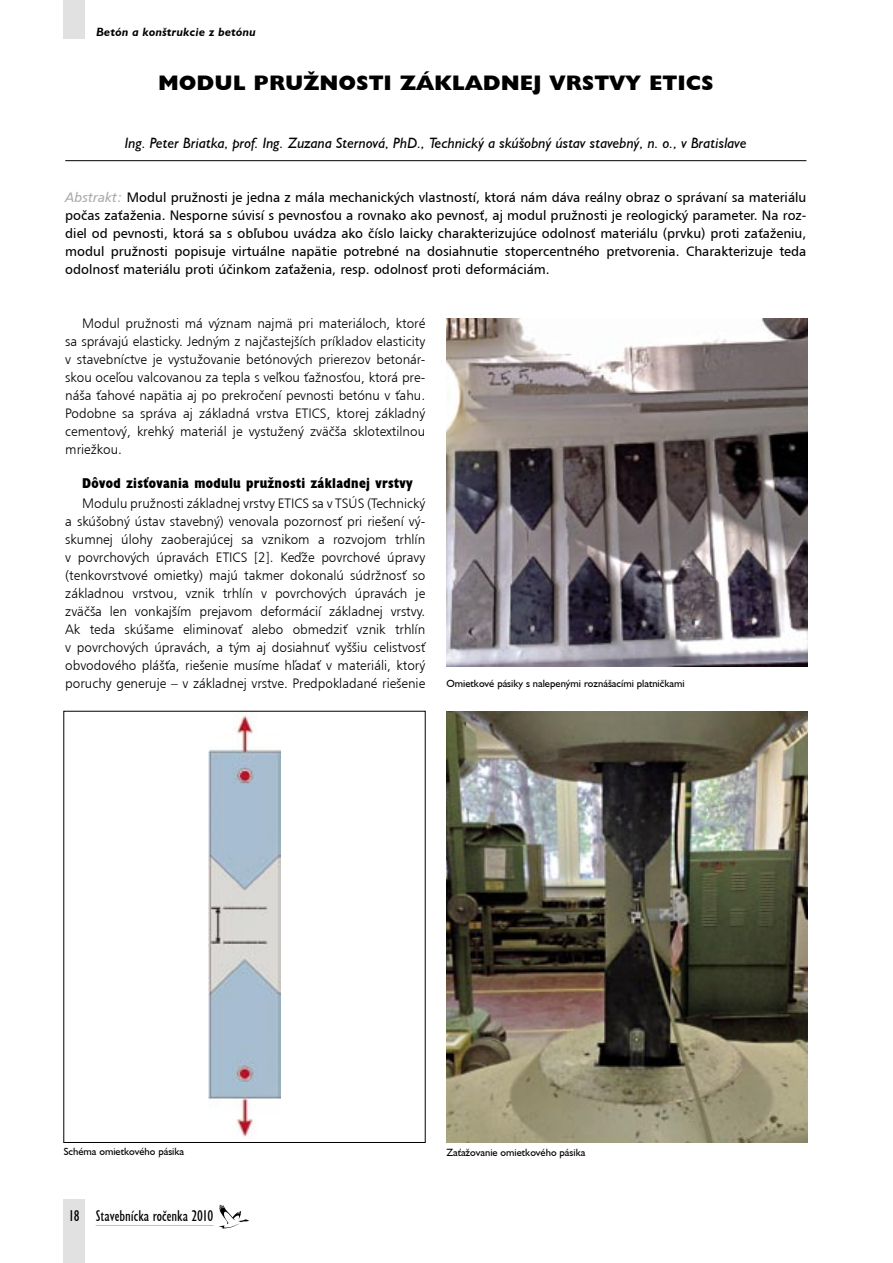
<style>
.page{position:relative;width:893px;height:1263px;background:#fff}
.page>*{position:absolute;margin:0;border:0;box-sizing:border-box;transform-origin:0 0}
.tit_1{font:700 21px "Humanist 521 AT Extra";letter-spacing:.03em;color:#000}
.t1{font:15.75px "Humanist 521 AT Condensed";color:#000}
.autor{font:15px "Humanist 521 AT Italic";color:#000}
.tit_4{font:700 condensed 14.25px "Humanist 521 AT Extra";letter-spacing:.025em;color:#000}
.text{font:13.5px/18px "Humanist 777 AT Light";color:#000;text-align:justify}
.perex{font:13.5px/18px "Humanist 777 AT";color:#000;text-align:justify}
.t2{font:italic 12px "Humanist 521 AT Bold";letter-spacing:.025em;color:#000}
.popisObr{font:10.5px "Humanist 521 AT";color:#000}
.s1{font-family:"Humanist 777 AT Italic";color:#aaa}
</style>
<div class="page">
<div style="left:64px;top:0;width:21px;height:38px;background:#e1e1e1"></div>
<div style="left:64px;top:1199px;width:21px;height:64px;background:#e1e1e1"></div>
<hr style="left:96px;top:1225px;width:117px;height:1px;background:#c0c0c0">
<svg style="left:218px;top:1204px;width:31px;height:24px"></svg>
<hr style="left:65px;top:160px;width:741px;height:1px;background:#000">
<img style="left:209px;top:715px;width:71px;height:424px">
<img style="left:446px;top:711px;width:362px;height:431px">
<img style="left:446px;top:319px;width:362px;height:347px">
<p class="t2" style="left:96px;top:25px;width:161px">Betón a konštrukcie z betónu</p>
<p class="tit_1" style="left:158px;top:71px;width:556px">MODUL PRUŽNOSTI ZÁKLADNEJ VRSTVY ETICS</p>
<p class="autor" style="left:125px;top:134px;width:623px">Ing. Peter Briatka, prof. Ing. Zuzana Sternová, PhD., Technický a skúšobný ústav stavebný, n. o., v Bratislave</p>
<p class="perex" style="left:65px;top:189px;width:743px"><span class="s1">Abstrakt:</span> Modul pružnosti je jedna z mála mechanických vlastností, ktorá nám dáva reálny obraz o správaní sa materiálu počas zaťaženia. Nesporne súvisí s pevnosťou a rovnako ako pevnosť, aj modul pružnosti je reologický parameter. Na roz&shy;diel od pevnosti, ktorá sa s obľubou uvádza ako číslo laicky charakterizujúce odolnosť materiálu (prvku) proti zaťaženiu, modul pružnosti popisuje virtuálne napätie potrebné na dosiahnutie stopercentného pretvorenia. Charakterizuje teda odolnosť materiálu proti účinkom zaťaženia, resp. odolnosť proti deformáciám.</p>
<p class="text" style="left:65px;top:315px;width:361px;text-indent:17px">Modul pružnosti má význam najmä pri materiáloch, ktoré sa správajú elasticky. Jedným z najčastejších príkladov elasticity v stavebníctve je vystužovanie betónových prierezov betonár&shy;skou oceľou valcovanou za tepla s veľkou ťažnosťou, ktorá pre&shy;náša ťahové napätia aj po prekročení pevnosti betónu v ťahu.<br>Podobne sa správa aj základná vrstva ETICS, ktorej základný cementový, krehký materiál je vystužený zväčša sklotextilnou mriežkou.</p>
<p class="tit_4" style="left:82px;top:475px;width:332px">Dôvod zisťovania modulu pružnosti základnej vrstvy</p>
<p class="text" style="left:65px;top:495px;width:361px;text-indent:17px">Modulu pružnosti základnej vrstvy ETICS sa v TSÚS (Technický a skúšobný ústav stavebný) venovala pozornosť pri riešení vý&shy;skumnej úlohy zaoberajúcej sa vznikom a rozvojom trhlín v povrchových úpravách ETICS [2]. Keďže povrchové úpravy (tenkovrstvové omietky) majú takmer dokonalú súdržnosť so základnou vrstvou, vznik trhlín v povrchových úpravách je zväčša len vonkajším prejavom deformácií základnej vrstvy.<br>Ak teda skúšame eliminovať alebo obmedziť vznik trhlín v povrchových úpravách, a tým aj dosiahnuť vyššiu celistvosť obvodového plášťa, riešenie musíme hľadať v materiáli, ktorý poruchy generuje – v základnej vrstve. Predpokladané riešenie</p>
<p class="popisObr" style="left:446px;top:677px;width:240px">Omietkové pásiky s nalepenými roznášacími platničkami</p>
<p class="popisObr" style="left:64px;top:1145px;width:122px">Schéma omietkového pásika</p>
<p class="popisObr" style="left:446px;top:1146px;width:140px">Zaťažovanie omietkového pásika</p>
<p class="t1" style="left:69px;top:1207px;width:12px">18</p>
<p class="t1" style="left:96px;top:1207px;width:119px">Stavebnícka roèenka 2010</p>
</div>
